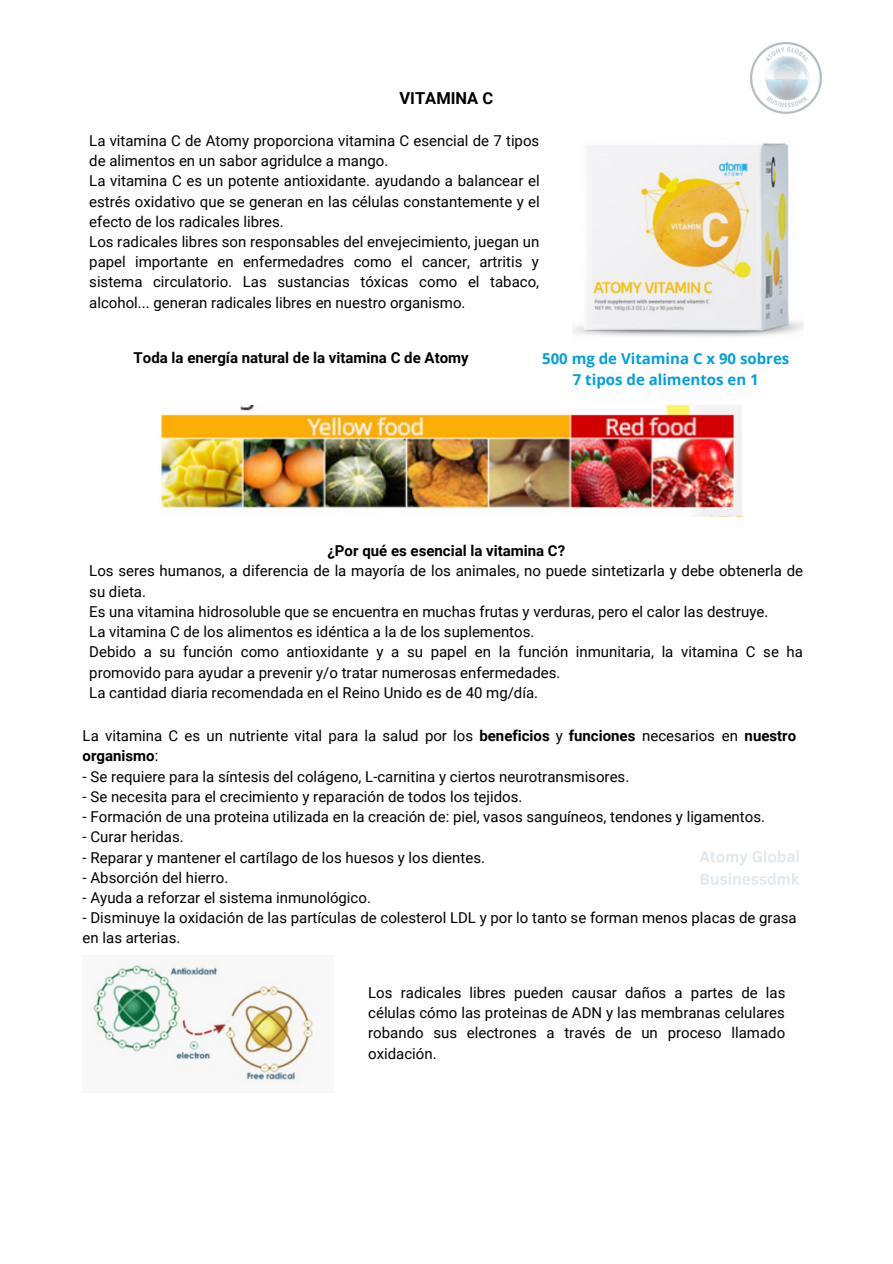
<style>
.page{position:relative;width:893px;height:1264px;background:#fff}
.page>*{position:absolute;margin:0;border:0;box-sizing:border-box;transform-origin:0 0}
.t1{font:700 16.5px "Roboto";color:#000}
.t2{font:15px/20.2px "Roboto";color:#000}
.t3{font:700 15px "Roboto";color:#000}
.t4{font:700 15px/20.2px "Open Sans";color:#009fdf;text-align:center}
.s1{font-weight:700}
</style>
<div class="page">
<img style="left:572px;top:143px;width:231px;height:194px">
<img style="left:160px;top:405px;width:581px;height:112px">
<img style="left:93px;top:964px;width:220px;height:119px">
<img style="left:750px;top:42px;width:72px;height:72px">
<img style="left:700px;top:850px;width:99px;height:35px">
<p class="t1" style="left:399px;top:89px;width:95px">VITAMINA C</p>
<p class="t2" style="left:89px;top:130px;width:452px">La vitamina C de Atomy proporciona vitamina C esencial de 7 tipos de alimentos en un sabor agridulce a mango.<br>La vitamina C es un potente antioxidante. ayudando a balancear el estrés oxidativo que se generan en las células constantemente y el efecto de los radicales libres.<br>Los radicales libres son responsables del envejecimiento, juegan un papel importante en enfermedadres como el cancer, artritis y sistema circulatorio. Las sustancias tóxicas como el tabaco, alcohol... generan radicales libres en nuestro organismo.</p>
<p class="t3" style="left:134px;top:349px;width:336px">Toda la energía natural de la vitamina C de Atomy</p>
<p class="t4" style="left:542px;top:348px;width:249px">500 mg de Vitamina C x 90 sobres<br>7 tipos de alimentos en 1</p>
<p class="t3" style="left:327px;top:542px;width:239px">¿Por qué es esencial la vitamina C?</p>
<p class="t2" style="left:89px;top:561px;width:715px">Los seres humanos, a diferencia de la mayoría de los animales, no puede sintetizarla y debe obtenerla de su dieta.<br>Es una vitamina hidrosoluble que se encuentra en muchas frutas y verduras, pero el calor las destruye.<br>La vitamina C de los alimentos es idéntica a la de los suplementos.<br>Debido a su función como antioxidante y a su papel en la función inmunitaria, la vitamina C se ha promovido para ayudar a prevenir y/o tratar numerosas enfermedades.<br>La cantidad diaria recomendada en el Reino Unido es de 40 mg/día.</p>
<p class="t2" style="left:83px;top:725px;width:715px">La vitamina C es un nutriente vital para la salud por los <span class="s1">beneficios</span> y <span class="s1">funciones</span> necesarios en <span class="s1">nuestro organismo</span>:</p>
<p class="t2" style="left:83px;top:766px;width:548px">- Se requiere para la síntesis del colágeno, L-carnitina y ciertos neurotransmisores.</p>
<p class="t2" style="left:83px;top:786px;width:441px">- Se necesita para el crecimiento y reparación de todos los tejidos.</p>
<p class="t2" style="left:83px;top:806px;width:683px">- Formación de una proteina utilizada en la creación de: piel, vasos sanguíneos, tendones y ligamentos.</p>
<p class="t2" style="left:83px;top:827px;width:103px">- Curar heridas.</p>
<p class="t2" style="left:83px;top:847px;width:404px">- Reparar y mantener el cartílago de los huesos y los dientes.</p>
<p class="t2" style="left:83px;top:867px;width:147px">- Absorción del hierro.</p>
<p class="t2" style="left:83px;top:887px;width:290px">- Ayuda a reforzar el sistema inmunológico.</p>
<p class="t2" style="left:83px;top:908px;width:715px">- Disminuye la oxidación de las partículas de colesterol LDL y por lo tanto se forman menos placas de grasa en las arterias.</p>
<p class="t2" style="left:368px;top:982px;width:418px;text-align:justify">Los radicales libres pueden causar daños a partes de las células cómo las proteinas de ADN y las membranas celulares robando sus electrones a través de un proceso llamado oxidación.</p>
</div>
